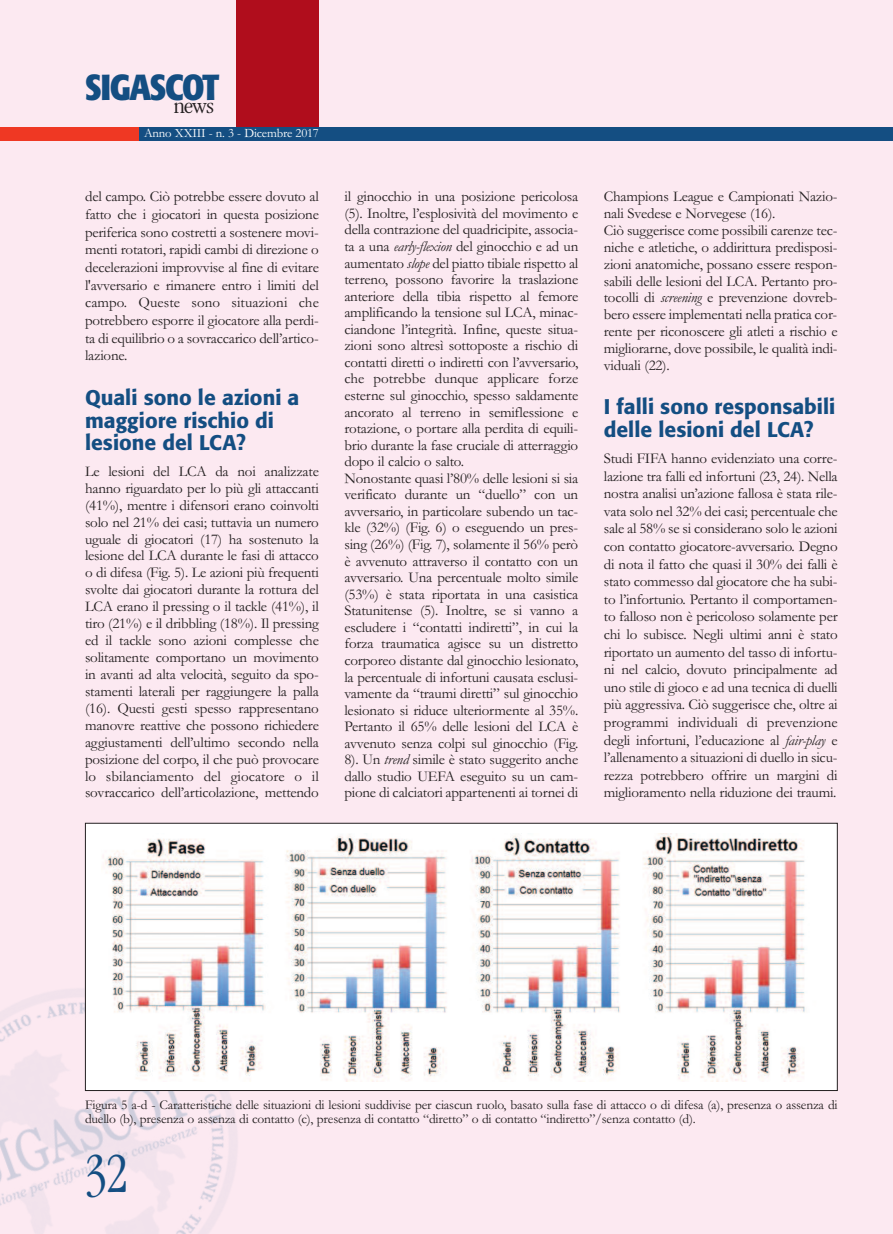
<style>
.page{position:relative;width:893px;height:1234px;background:#fff}
.page>*{position:absolute;margin:0;border:0;box-sizing:border-box;transform-origin:0 0}
.t1{font:300 49.5px "Garamond Cond";color:#144e82}
.t2{font:700 condensed 35.85px "Formata";letter-spacing:-.04em;color:#144e82}
.t3{font:500 21px/23px "Formata";color:#144e82}
.t4{font:300 18.75px "Garamond Cond";color:#231f20;scale:1.12 1}
.t5{font:15px/16.5px "Garamond";letter-spacing:-.015em;color:#231f20;text-align:justify}
.t6{font:13.5px/13.5px "Garamond";letter-spacing:-.015em;color:#231f20}
.t7{font:12.75px "Garamond";letter-spacing:-.015em;color:#fff}
.s1{font-style:italic}
</style>
<div class="page">
<div style="left:0;top:0;width:893px;height:1233px;background:#fce9f1"></div>
<img style="left:0;top:973px;width:269px;height:260px">
<div style="left:237px;top:0;width:82px;height:128px;background:#b00d1c"></div>
<div style="left:120px;top:127px;width:773px;height:13px;background:#144e82"></div>
<div style="left:0;top:127px;width:139px;height:13px;background:#ef3823"></div>
<div style="left:86px;top:823px;width:751px;height:266px;background:#fff"></div>
<img style="left:103px;top:833px;width:702px;height:247px">
<div style="left:85px;top:822px;width:753px;height:268px;border:1px solid #231f20"></div>
<h2 class="t2" style="left:85px;top:72px;width:136px">SIGASCOT</h2>
<p class="t7" style="left:144px;top:125px;width:176px">Anno XXIII - n. 3 - Dicembre 2017</p>
<p class="t4" style="left:174px;top:96px;width:38px">news</p>
<p class="t5" style="left:85px;top:187px;width:235px;line-height:17.7px">del campo. Ciò potrebbe essere dovuto al fatto che i giocatori in questa posizione periferica sono costretti a sostenere movi&shy;menti rotatori, rapidi cambi di direzione o decelerazioni improvvise al fine di evitare l'avversario e rimanere entro i limiti del campo. Queste sono situazioni che potrebbero esporre il giocatore alla perdi&shy;ta di equilibrio o a sovraccarico dell’artico&shy;lazione.</p>
<h3 class="t3" style="left:85px;top:387px;width:216px">Quali sono le azioni a maggiore rischio di lesione del LCA?</h3>
<p class="t5" style="left:85px;top:462px;width:235px;line-height:17px">Le lesioni del LCA da noi analizzate hanno riguardato per lo più gli attaccanti (41%), mentre i difensori erano coinvolti solo nel 21% dei casi; tuttavia un numero uguale di giocatori (17) ha sostenuto la lesione del LCA durante le fasi di attacco o di difesa (Fig. 5). Le azioni più frequenti svolte dai giocatori durante la rottura del LCA erano il pressing o il tackle (41%), il tiro (21%) e il dribbling (18%). Il pressing ed il tackle sono azioni complesse che solitamente comportano un movimento in avanti ad alta velocità, seguito da spo&shy;stamenti laterali per raggiungere la palla (16). Questi gesti spesso rappresentano manovre reattive che possono richiedere aggiustamenti dell’ultimo secondo nella posizione del corpo, il che può provocare lo sbilanciamento del giocatore o il sovraccarico dell’articolazione, mettendo</p>
<p class="t5" style="left:344px;top:188px;width:235px;text-align:left">il ginocchio in una posizione pericolosa (5). Inoltre, l’esplosività del movimento e della contrazione del quadricipite, associa&shy;ta a una <span class="s1">early-flexion</span> del ginocchio e ad un aumentato <span class="s1">slope</span> del piatto tibiale rispetto al terreno, possono favorire la traslazione anteriore della tibia rispetto al femore amplificando la tensione sul LCA, minac&shy;ciandone l’integrità. Infine, queste situa&shy;zioni sono altresì sottoposte a rischio di contatti diretti o indiretti con l’avversario, che potrebbe dunque applicare forze esterne sul ginocchio, spesso saldamente ancorato al terreno in semiflessione e rotazione, o portare alla perdita di equili&shy;brio durante la fase cruciale di atterraggio dopo il calcio o salto.<br>Nonostante quasi l’80% delle lesioni si sia verificato durante un “duello” con un avversario, in particolare subendo un tac&shy;kle (32%) (Fig. 6) o eseguendo un pres&shy;sing (26%) (Fig. 7), solamente il 56% però è avvenuto attraverso il contatto con un avversario. Una percentuale molto simile (53%) è stata riportata in una casistica Statunitense (5). Inoltre, se si vanno a escludere i “contatti indiretti”, in cui la forza traumatica agisce su un distretto corporeo distante dal ginocchio lesionato, la percentuale di infortuni causata esclusi&shy;vamente da “traumi diretti” sul ginocchio lesionato si riduce ulteriormente al 35%.<br>Pertanto il 65% delle lesioni del LCA è avvenuto senza colpi sul ginocchio (Fig.<br>8). Un <span class="s1">trend</span> simile è stato suggerito anche dallo studio UEFA eseguito su un cam&shy;pione di calciatori appartenenti ai tornei di</p>
<p class="t5" style="left:604px;top:188px;width:235px;text-align:left">Champions League e Campionati Nazio&shy;nali Svedese e Norvegese (16).<br>Ciò suggerisce come possibili carenze tec&shy;niche e atletiche, o addirittura predisposi&shy;zioni anatomiche, possano essere respon&shy;sabili delle lesioni del LCA. Pertanto pro&shy;tocolli di <span class="s1">screening</span> e prevenzione dovreb&shy;bero essere implementati nella pratica cor&shy;rente per riconoscere gli atleti a rischio e migliorarne, dove possibile, le qualità indi&shy;viduali (22).</p>
<h3 class="t3" style="left:604px;top:397px;width:233px">I falli sono responsabili delle lesioni del LCA?</h3>
<p class="t5" style="left:604px;top:449px;width:235px;line-height:17.5px">Studi FIFA hanno evidenziato una corre&shy;lazione tra falli ed infortuni (23, 24). Nella nostra analisi un’azione fallosa è stata rile&shy;vata solo nel 32% dei casi; percentuale che sale al 58% se si considerano solo le azioni con contatto giocatore-avversario. Degno di nota il fatto che quasi il 30% dei falli è stato commesso dal giocatore che ha subi&shy;to l’infortunio. Pertanto il comportamen&shy;to falloso non è pericoloso solamente per chi lo subisce. Negli ultimi anni è stato riportato un aumento del tasso di infortu&shy;ni nel calcio, dovuto principalmente ad uno stile di gioco e ad una tecnica di duelli più aggressiva. Ciò suggerisce che, oltre ai programmi individuali di prevenzione degli infortuni, l’educazione al <span class="s1">fair-play</span> e l’allenamento a situazioni di duello in sicu&shy;rezza potrebbero offrire un margini di miglioramento nella riduzione dei traumi.</p>
<p class="t6" style="left:85px;top:1097px;width:754px">Figura 5 a-d - Caratteristiche delle situazioni di lesioni suddivise per ciascun ruolo, basato sulla fase di attacco o di difesa (a), presenza o assenza di duello (b), presenza o assenza di contatto (c), presenza di contatto “diretto” o di contatto “indiretto”/senza contatto (d).</p>
<h1 class="t1" style="left:85px;top:1145px;width:44px">32</h1>
</div>
